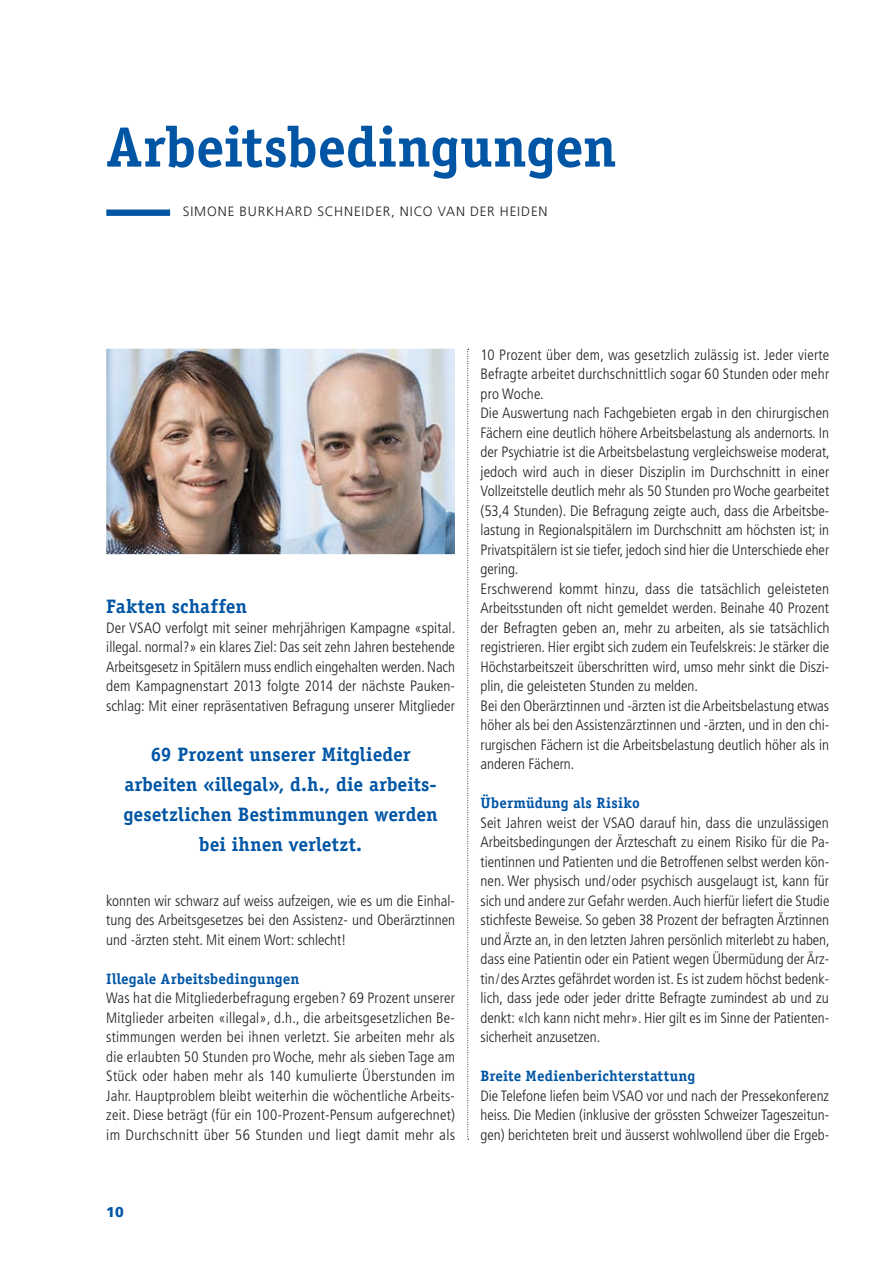
<style>
.page{position:relative;width:893px;height:1263px;background:#fff}
.page>*{position:absolute;margin:0;border:0;box-sizing:border-box;transform-origin:0 0}
.t1{font:700 57px "Officina Serif";letter-spacing:-.005em;color:#0155a5}
.t2{font:700 19.5px/30px "Officina Serif";color:#0155a5;text-align:center}
.t3{font:300 condensed 15px/19.5px "Frutiger LT Std";color:#231f20;text-align:justify}
.t4{font:700 15px "Officina Serif";letter-spacing:.01em;color:#0155a5}
.t5{font:900 14.25px "Frutiger LT Std";color:#0155a5}
.t6{font:300 13.5px "Frutiger LT Std";letter-spacing:.065em;color:#231f20}
</style>
<div class="page">
<svg style="left:467px;top:349px;width:2px;height:791px"></svg>
<div style="left:106px;top:209px;width:64px;height:7px;background:#0155a5"></div>
<img style="left:106px;top:349px;width:349px;height:205px">
<h1 class="t1" style="left:106px;top:112px;width:512px">Arbeitsbedingungen</h1>
<p class="t6" style="left:183px;top:204px;width:366px">SIMONE BURKHARD SCHNEIDER, NICO VAN DER HEIDEN</p>
<h2 class="t2" style="left:106px;top:591px;width:142px">Fakten schaffen</h2>
<p class="t3" style="left:106px;top:618px;width:351px">Der VSAO verfolgt mit seiner mehrjährigen Kampagne «spital. illegal. normal?» ein klares Ziel: Das seit zehn Jahren bestehende Arbeitsgesetz in Spitälern muss endlich eingehalten werden. Nach dem Kampagnenstart 2013 folgte 2014 der nächste Pauken&shy;schlag: Mit einer repräsentativen Befragung unserer Mitglieder</p>
<h2 class="t2" style="left:124px;top:739px;width:316px">69 Prozent unserer Mitglieder arbeiten «illegal», d.h., die arbeits&shy;gesetzlichen Bestimmungen werden bei ihnen verletzt.</h2>
<p class="t3" style="left:106px;top:891px;width:350px">konnten wir schwarz auf weiss aufzeigen, wie es um die Einhal&shy;tung des Arbeitsgesetzes bei den Assistenz- und Oberärztinnen und -ärzten steht. Mit einem Wort: schlecht!</p>
<p class="t4" style="left:106px;top:969px;width:194px">Illegale Arbeitsbedingungen</p>
<p class="t3" style="left:106px;top:988px;width:350px">Was hat die Mitgliederbefragung ergeben? 69 Prozent unserer Mitglieder arbeiten «illegal», d.h., die arbeitsgesetzlichen Be&shy;stimmungen werden bei ihnen verletzt. Sie arbeiten mehr als die erlaubten 50 Stunden pro Woche, mehr als sieben Tage am Stück oder haben mehr als 140 kumulierte Überstunden im Jahr. Hauptproblem bleibt weiterhin die wöchentliche Arbeits&shy;zeit. Diese beträgt (für ein 100-Prozent-Pensum aufgerechnet) im Durchschnitt über 56 Stunden und liegt damit mehr als</p>
<p class="t5" style="left:106px;top:1203px;width:19px">10</p>
<p class="t3" style="left:480px;top:345px;width:351px;text-align:left">10 Prozent über dem, was gesetzlich zulässig ist. Jeder vierte Befragte arbeitet durchschnittlich sogar 60 Stunden oder mehr pro Woche.<br>Die Auswertung nach Fachgebieten ergab in den chirurgischen Fächern eine deutlich höhere Arbeitsbelastung als andernorts. In der Psychiatrie ist die Arbeitsbelastung vergleichsweise moderat, jedoch wird auch in dieser Disziplin im Durchschnitt in einer Vollzeitstelle deutlich mehr als 50 Stunden pro Woche gearbeitet (53,4 Stunden). Die Befragung zeigte auch, dass die Arbeitsbe&shy;lastung in Regionalspitälern im Durchschnitt am höchsten ist; in Privatspitälern ist sie tiefer, jedoch sind hier die Unterschiede eher gering.<br>Erschwerend kommt hinzu, dass die tatsächlich geleisteten Arbeitsstunden oft nicht gemeldet werden. Beinahe 40 Prozent der Befragten geben an, mehr zu arbeiten, als sie tatsächlich registrieren. Hier ergibt sich zudem ein Teufelskreis: Je stärker die Höchstarbeitszeit überschritten wird, umso mehr sinkt die Diszi&shy;plin, die geleisteten Stunden zu melden.<br>Bei den Oberärztinnen und -ärzten ist die Arbeitsbelastung etwas höher als bei den Assistenzärztinnen und -ärzten, und in den chi&shy;rurgischen Fächern ist die Arbeitsbelastung deutlich höher als in anderen Fächern.</p>
<p class="t4" style="left:480px;top:794px;width:161px">Übermüdung als Risiko</p>
<p class="t3" style="left:480px;top:813px;width:351px;text-align:left">Seit Jahren weist der VSAO darauf hin, dass die unzulässigen Arbeitsbedingungen der Ärzteschaft zu einem Risiko für die Pa&shy;tientinnen und Patienten und die Betroffenen selbst werden kön&shy;nen. Wer physisch und/oder psychisch ausgelaugt ist, kann für sich und andere zur Gefahr werden. Auch hierfür liefert die Studie stichfeste Beweise. So geben 38 Prozent der befragten Ärztinnen und Ärzte an, in den letzten Jahren persönlich miterlebt zu haben, dass eine Patientin oder ein Patient wegen Übermüdung der Ärz&shy;tin/des Arztes gefährdet worden ist. Es ist zudem höchst bedenk&shy;lich, dass jede oder jeder dritte Befragte zumindest ab und zu denkt: «Ich kann nicht mehr». Hier gilt es im Sinne der Patienten&shy;sicherheit anzusetzen.</p>
<p class="t4" style="left:480px;top:1067px;width:216px">Breite Medienberichterstattung</p>
<p class="t3" style="left:480px;top:1086px;width:350px">Die Telefone liefen beim VSAO vor und nach der Pressekonferenz heiss. Die Medien (inklusive der grössten Schweizer Tageszeitun&shy;gen) berichteten breit und äusserst wohlwollend über die Ergeb-</p>
</div>
